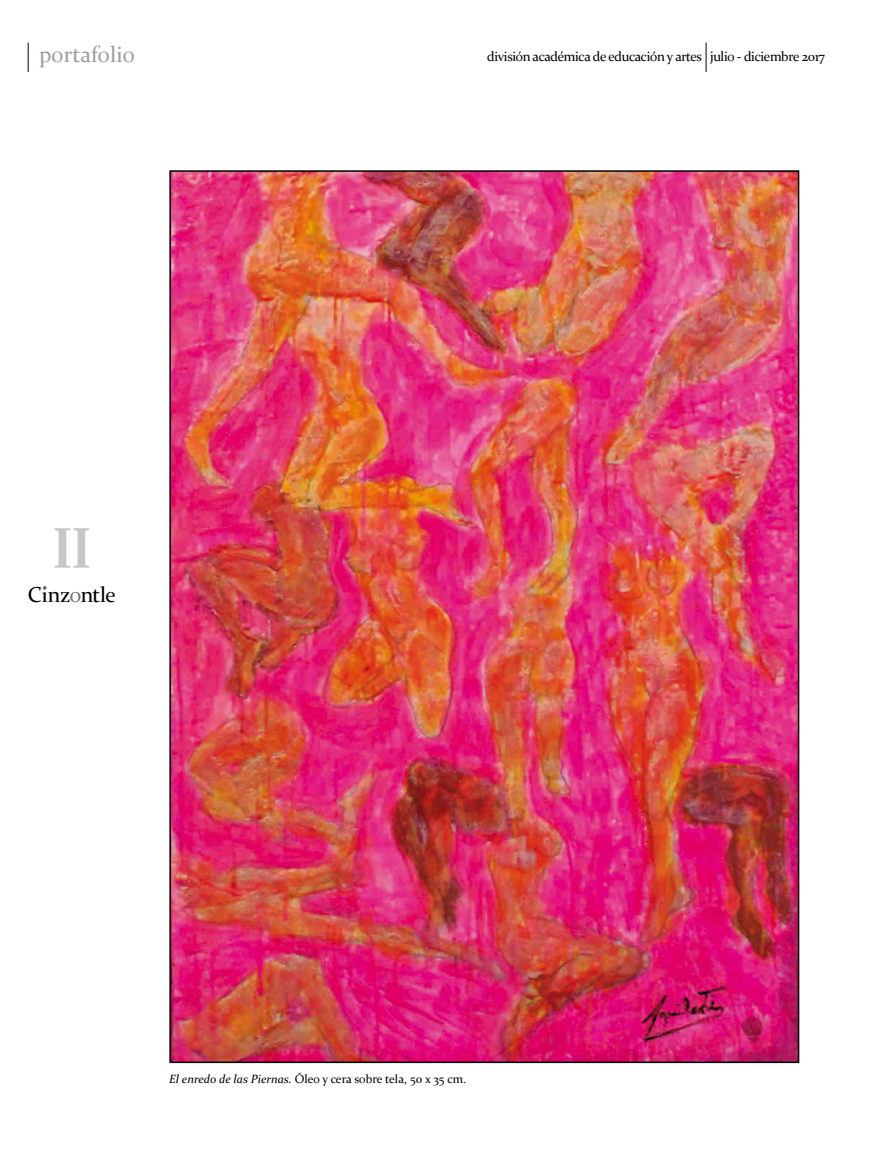
<style>
.page{position:relative;width:893px;height:1170px;background:#fff}
.page>*{position:absolute;margin:0;border:0;box-sizing:border-box;transform-origin:0 0}
.t1{font:700 57.75px "Constantia";color:#c6c7c8;scale:.91 1}
.t2{font:22.5px "Constantia";color:#9c9e9f}
.t3{font:21.6px "Constantia";letter-spacing:-.02em;color:#000}
.t4{font:13.5px "Constantia";letter-spacing:-.03em;color:#000}
.t5{font:12px "Constantia";color:#000}
.s1{color:#707172}
.s2{font-style:italic}
</style>
<div class="page">
<svg style="left:28px;top:43px;width:1px;height:29px"></svg>
<svg style="left:706px;top:43px;width:1px;height:29px"></svg>
<svg style="left:43px;top:586px;width:4px;height:3px"></svg>
<img style="left:172px;top:173px;width:624px;height:886px">
<h2 class="t2" style="left:39px;top:39px;width:97px">portafolio</h2>
<p class="t4" style="left:487px;top:47px;width:339px">división académica de educación y artes julio - diciembre 2017</p>
<h1 class="t1" style="left:52px;top:508px;width:45px">II</h1>
<h3 class="t3" style="left:28px;top:579px;width:89px">Cinz<span class="s1">o</span>ntle</h3>
<p class="t5" style="left:169px;top:1070px;width:299px"><span class="s2">El enredo de las Piernas.</span> Óleo y cera sobre tela, 50 x 35 cm.</p>
</div>
